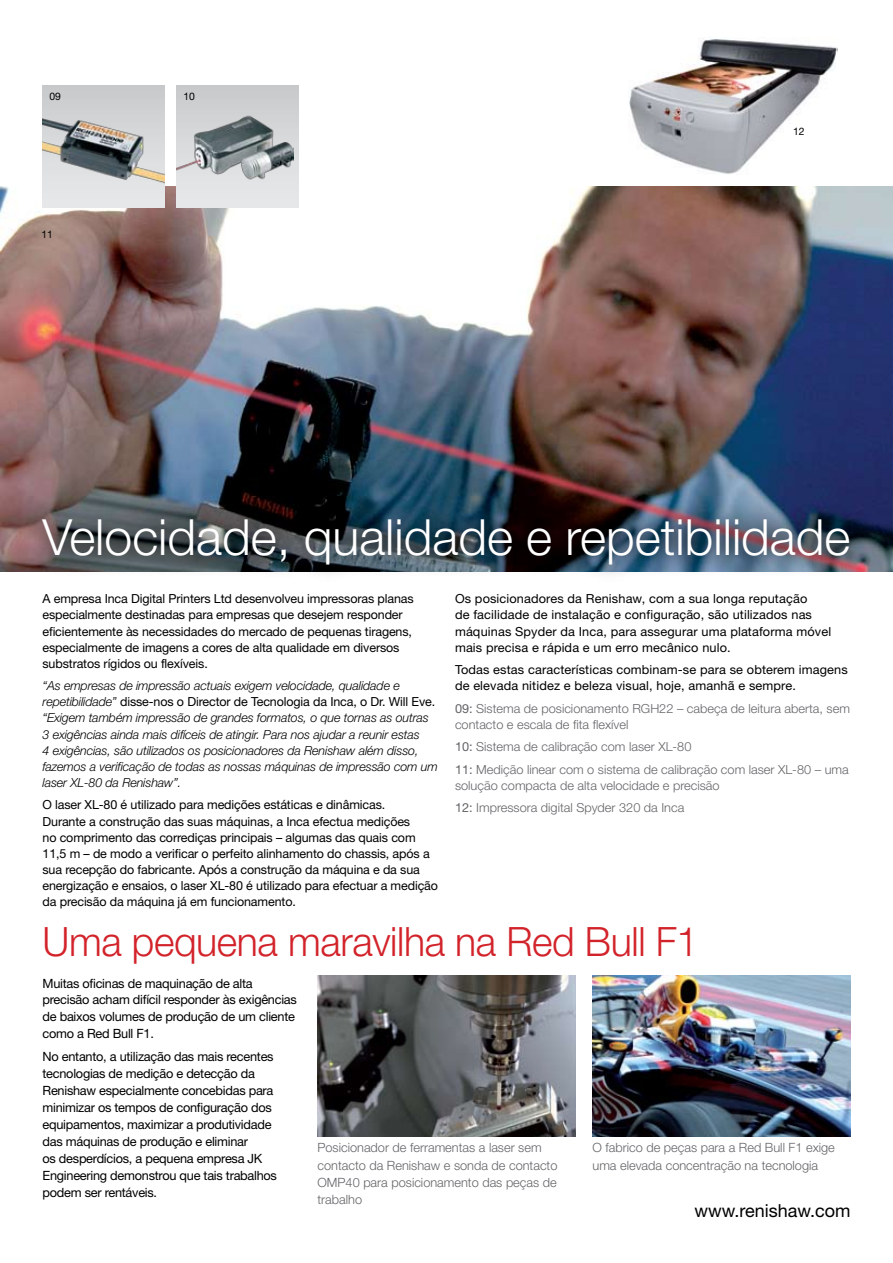
<style>
.page{position:relative;width:893px;height:1263px;background:#fff}
.page>*{position:absolute;margin:0;border:0;box-sizing:border-box;transform-origin:0 0}
.t1{font:300 49.95px "Helvetica Neue";color:#fff}
.t2{font:300 40.5px "Helvetica Neue";letter-spacing:-.01em;color:#d2232a}
.t3{font:18px "Helvetica Neue";color:#000}
.t4{font:12.75px/17px "Helvetica Neue";letter-spacing:-.02em;color:#000}
.t5{font:300 12.75px/17.2px "Helvetica Neue";color:#636467}
.t6{font:12.45px/16.2px "Helvetica Neue";letter-spacing:-.01em;color:#000}
.t7{font:italic 300 12.45px/16.2px "Helvetica Neue";letter-spacing:-.01em;color:#000}
.t8{font:12.45px/16.2px "Helvetica Neue";letter-spacing:.01em;color:#000}
.t9{font:300 12.45px/22.4px "Helvetica Neue";color:#636467}
.t10{font:10.35px "Helvetica Neue";color:#000}
.s1{font-weight:400;font-style:normal}
.s2{font-weight:400}
</style>
<div class="page">
<img style="left:629px;top:39px;width:209px;height:135px">
<img style="left:0;top:187px;width:893px;height:385px">
<img style="left:592px;top:976px;width:258px;height:160px">
<svg style="left:43px;top:86px;width:121px;height:122px"></svg>
<img style="left:43px;top:103px;width:121px;height:89px">
<div style="left:177px;top:86px;width:122px;height:122px;background:linear-gradient(to bottom,#c6c8ca,#e2e4e5)"></div>
<img style="left:177px;top:107px;width:116px;height:101px">
<img style="left:317px;top:976px;width:258px;height:160px">
<div style="left:16px;top:494px;width:851px;height:89px;background:#000;opacity:.75"></div>
<p class="t10" style="left:49px;top:90px;width:13px">09</p>
<p class="t10" style="left:184px;top:90px;width:13px">10</p>
<p class="t10" style="left:42px;top:228px;width:13px">11</p>
<p class="t10" style="left:793px;top:125px;width:13px">12</p>
<h1 class="t1" style="left:43px;top:507px;width:809px">Velocidade, qualidade e repetibilidade</h1>
<p class="t6" style="left:43px;top:591px;width:373px">A empresa Inca Digital Printers Ltd desenvolveu impressoras planas especialmente destinadas para empresas que desejem responder eficientemente às necessidades do mercado de pequenas tiragens, especialmente de imagens a cores de alta qualidade em diversos substratos rígidos ou flexíveis.</p>
<p class="t7" style="left:43px;top:677px;width:397px">“As empresas de impressão actuais exigem velocidade, qualidade e repetibilidade” <span class="s1">disse-nos o Director de Tecnologia da Inca, o Dr. Will Eve. </span>“Exigem também impressão de grandes formatos, o que tornas as outras 3 exigências ainda mais difíceis de atingir. Para nos ajudar a reunir estas<br>4 exigências, são utilizados os posicionadores da Renishaw além disso, fazemos a verificação de todas as nossas máquinas de impressão com um laser XL-80 da Renishaw”.</p>
<p class="t6" style="left:43px;top:797px;width:397px">O laser XL-80 é utilizado para medições estáticas e dinâmicas.<br>Durante a construção das suas máquinas, a Inca efectua medições<br>no comprimento das corrediças principais – algumas das quais com 11,5 m – de modo a verificar o perfeito alinhamento do chassis, após a sua recepção do fabricante. Após a construção da máquina e da sua energização e ensaios, o laser XL-80 é utilizado para efectuar a medição da precisão da máquina já em funcionamento.</p>
<p class="t8" style="left:455px;top:591px;width:378px">Os posicionadores da Renishaw, com a sua longa reputação<br>de facilidade de instalação e configuração, são utilizados nas máquinas Spyder da Inca, para assegurar uma plataforma móvel mais precisa e rápida e um erro mecânico nulo.</p>
<p class="t8" style="left:455px;top:661px;width:394px">Todas estas características combinam-se para se obterem imagens de elevada nitidez e beleza visual, hoje, amanhã e sempre.</p>
<p class="t9" style="left:455px;top:700px;width:396px;line-height:16.2px"><span class="s2">09:</span> Sistema de posicionamento RGH22 – cabeça de leitura aberta, sem contacto e escala de fita flexível</p>
<p class="t9" style="left:455px;top:735px;width:395px"><span class="s2">10:</span> Sistema de calibração com laser XL-80<br><span class="s2">11:</span> Medição linear com o sistema de calibração com laser XL-80 – uma</p>
<p class="t9" style="left:455px;top:774px;width:266px">solução compacta de alta velocidade e precisão<br><span class="s2">12:</span> Impressora digital Spyder 320 da Inca</p>
<h2 class="t2" style="left:43px;top:916px;width:657px">Uma pequena maravilha na Red Bull F1</h2>
<p class="t4" style="left:43px;top:974px;width:256px">Muitas oficinas de maquinação de alta precisão acham difícil responder às exigências de baixos volumes de produção de um cliente como a Red Bull F1.</p>
<p class="t4" style="left:43px;top:1048px;width:236px">No entanto, a utilização das mais recentes tecnologias de medição e detecção da Renishaw especialmente concebidas para minimizar os tempos de configuração dos equipamentos, maximizar a produtividade das máquinas de produção e eliminar<br>os desperdícios, a pequena empresa JK Engineering demonstrou que tais trabalhos podem ser rentáveis.</p>
<p class="t5" style="left:317px;top:1139px;width:241px">Posicionador de ferramentas a laser sem contacto da Renishaw e sonda de contacto<br>OMP40 para posicionamento das peças de trabalho</p>
<p class="t5" style="left:592px;top:1139px;width:244px">O fabrico de peças para a Red Bull F1 exige uma elevada concentração na tecnologia</p>
<h3 class="t3" style="left:694px;top:1200px;width:157px">www.renishaw.com</h3>
</div>
